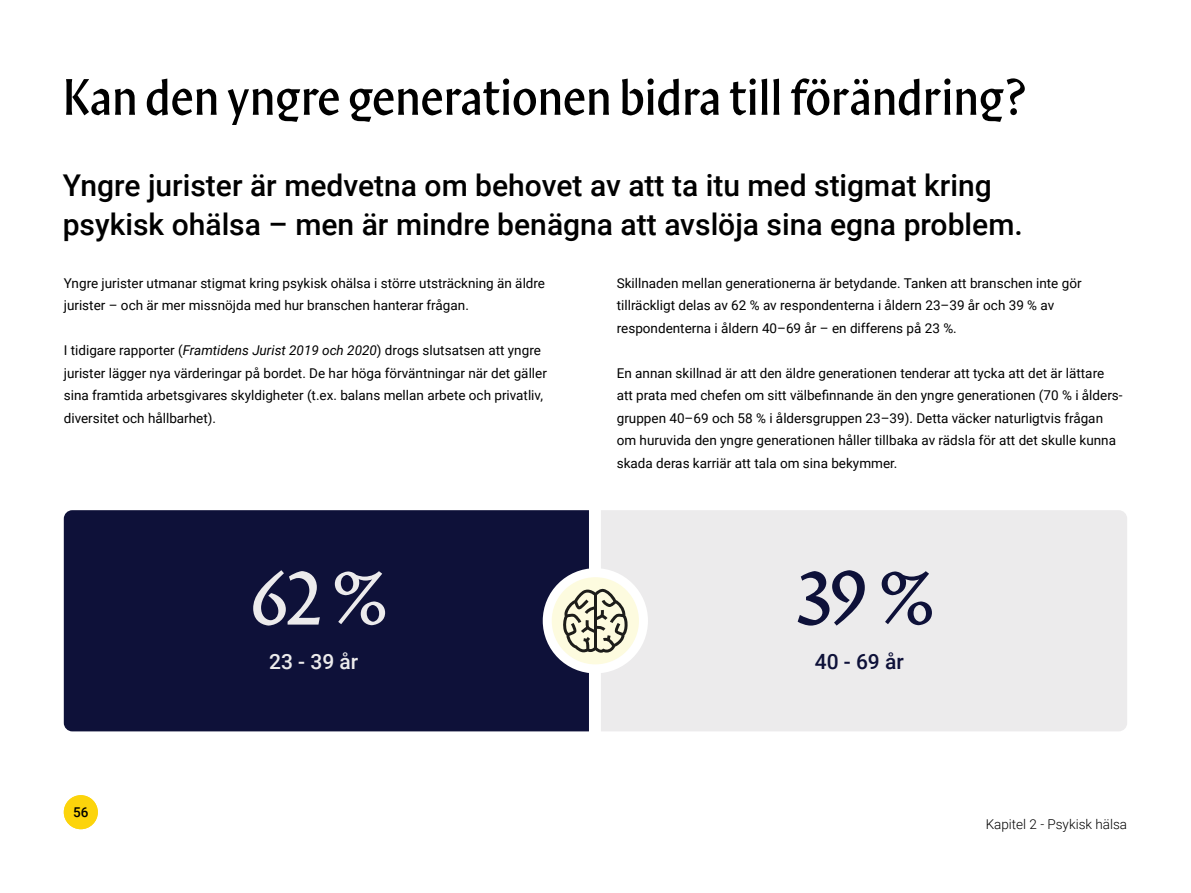
<style>
.page{position:relative;width:1191px;height:893px;background:#fff}
.page>*{position:absolute;margin:0;border:0;box-sizing:border-box;transform-origin:0 0}
.t1{font:51px "Karnov Display Karnov Display";color:#000}
.t2{font:500 30px/39px "Roboto";color:#000}
.t3{font:500 21px "Roboto";color:#ecebec}
.t4{font:500 21px "Roboto";color:#0e1139}
.t5{font:13.5px/22.5px "Roboto";color:#000}
.t6{font:300 13.5px "Roboto";color:#000}
.t7{font:500 13.5px "Roboto";color:#000}
.s1{font-style:italic}
</style>
<div class="page">
<div style="left:64px;top:510px;width:525px;height:221px;background:#0e1139"></div>
<div style="left:601px;top:510px;width:526px;height:221px;background:#ecebec"></div>
<div style="left:64px;top:795px;width:34px;height:34px;background:#fcd40b;border-radius:50%"></div>
<svg style="left:253px;top:570px;width:132px;height:56px;background:#50526e"></svg>
<svg style="left:797px;top:570px;width:135px;height:56px;background:#aaaab6"></svg>
<svg style="left:547px;top:573px;width:96px;height:96px;fill:#fdfbdf"></svg>
<div style="left:543px;top:568px;width:105px;height:105px;border:9px solid #fff;border-radius:50%"></div>
<svg style="left:562px;top:588px;width:66px;height:65px;background:#bab9a4"></svg>
<h1 class="t1" style="left:63px;top:67px;width:964px">Kan den yngre generationen bidra till förändring?</h1>
<h2 class="t2" style="left:63px;top:165px;width:961px">Yngre jurister är medvetna om behovet av att ta itu med stigmat kring psykisk ohälsa – men är mindre benägna att avslöja sina egna problem.</h2>
<p class="t5" style="left:64px;top:271px;width:483px">Yngre jurister utmanar stigmat kring psykisk ohälsa i större utsträckning än äldre jurister – och är mer missnöjda med hur branschen hanterar frågan.</p>
<p class="t5" style="left:64px;top:339px;width:484px">I tidigare rapporter (<span class="s1">Framtidens Jurist 2019 och 2020</span>) drogs slutsatsen att yngre jurister lägger nya värderingar på bordet. De har höga förväntningar när det gäller sina framtida arbetsgivares skyldigheter (t.ex. balans mellan arbete och privatliv, diversitet och hållbarhet).</p>
<p class="t5" style="left:617px;top:271px;width:466px">Skillnaden mellan generationerna är betydande. Tanken att branschen inte gör tillräckligt delas av 62 % av respondenterna i åldern 23–39 år och 39 % av respondenterna i åldern 40–69 år – en differens på 23 %.</p>
<p class="t5" style="left:617px;top:361px;width:507px">En annan skillnad är att den äldre generationen tenderar att tycka att det är lättare att prata med chefen om sitt välbefinnande än den yngre generationen (70 % i ålders&shy;gruppen 40–69 och 58 % i åldersgruppen 23–39). Detta väcker naturligtvis frågan om huruvida den yngre generationen håller tillbaka av rädsla för att det skulle kunna skada deras karriär att tala om sina bekymmer.</p>
<p class="t7" style="left:73px;top:803px;width:17px">5 61</p>
<h3 class="t3" style="left:269px;top:646px;width:91px">23 - 39 år</h3>
<h3 class="t4" style="left:815px;top:646px;width:91px">40 - 69 år</h3>
<p class="t6" style="left:985px;top:815px;width:143px">Kapitel 2 - Psykisk hälsa</p>
</div>
